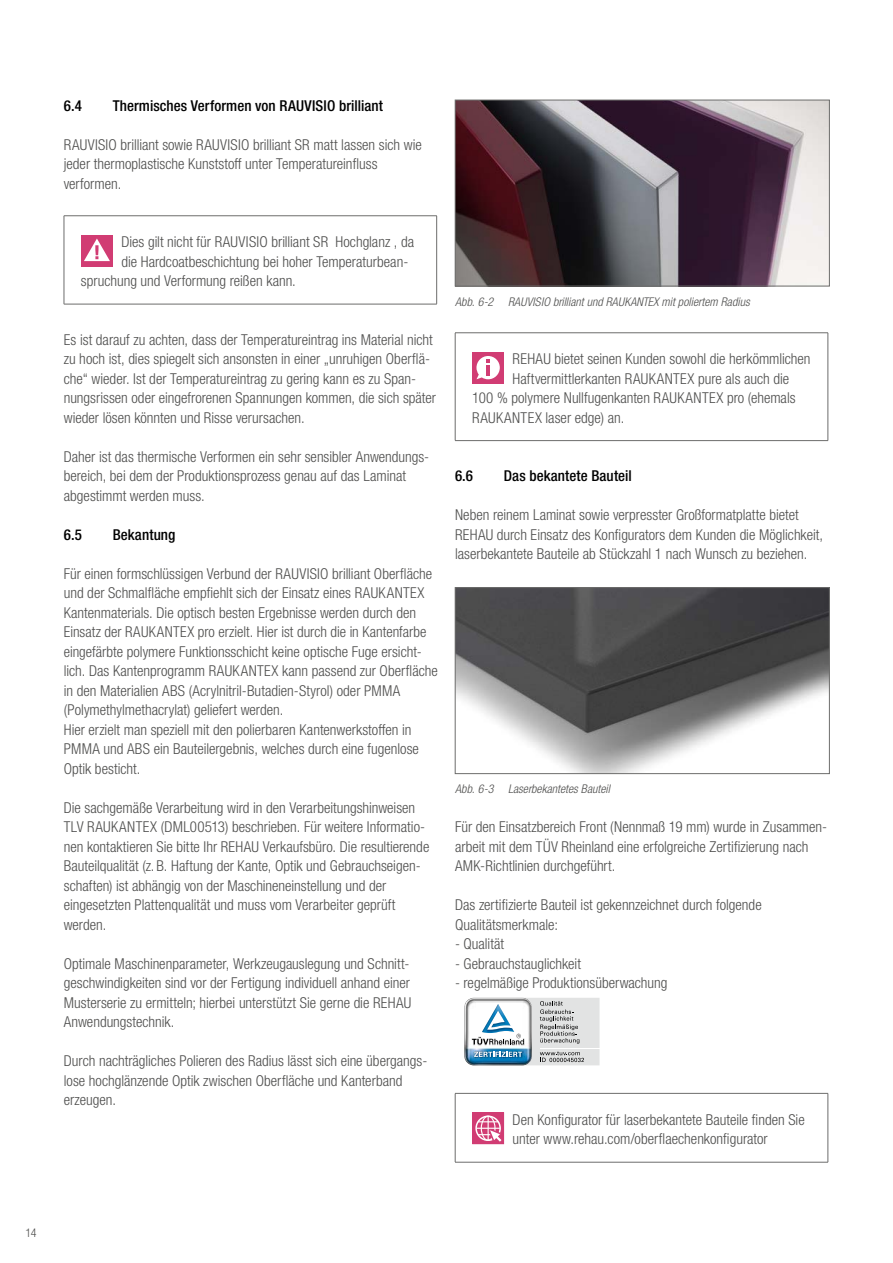
<style>
.page{position:relative;width:893px;height:1263px;background:#fff}
.page>*{position:absolute;margin:0;border:0;box-sizing:border-box;transform-origin:0 0}
.Bodytext{font:300 condensed 15px/19.5px "Helvetica Neue LTW1 G";color:#4e4e4d}
.t1{font:500 condensed 15px "Helvetica Neue LTW1 G";letter-spacing:.005em;color:#000}
.t2{font:italic 300 condensed 12px "Helvetica Neue LTW1 G";letter-spacing:.005em;color:#4e4e4d}
.t3{font:300 condensed 12px "Helvetica Neue LTW1 G";color:#4e4e4d}
</style>
<div class="page">
<hr style="left:64px;top:215px;width:373px;height:1px;background:#6d6d6c">
<hr style="left:64px;top:216px;width:1px;height:88px;background:#6d6d6c">
<hr style="left:436px;top:216px;width:1px;height:88px;background:#6d6d6c">
<hr style="left:64px;top:304px;width:373px;height:1px;background:#6d6d6c">
<div style="left:81px;top:235px;width:32px;height:32px;background:#d13c73"></div>
<svg style="left:84px;top:238px;width:26px;height:23px"></svg>
<hr style="left:455px;top:332px;width:373px;height:1px;background:#6d6d6c">
<hr style="left:455px;top:333px;width:1px;height:107px;background:#6d6d6c">
<hr style="left:828px;top:333px;width:1px;height:107px;background:#6d6d6c">
<hr style="left:455px;top:440px;width:373px;height:1px;background:#6d6d6c">
<div style="left:472px;top:352px;width:32px;height:32px;background:#d13c73"></div>
<svg style="left:476px;top:356px;width:24px;height:23px"></svg>
<hr style="left:455px;top:1093px;width:373px;height:1px;background:#6d6d6c">
<hr style="left:455px;top:1093px;width:1px;height:69px;background:#6d6d6c">
<hr style="left:828px;top:1093px;width:1px;height:69px;background:#6d6d6c">
<hr style="left:455px;top:1162px;width:373px;height:1px;background:#6d6d6c">
<svg style="left:472px;top:1112px;width:32px;height:32px"></svg>
<img style="left:457px;top:102px;width:371px;height:182px">
<div style="left:455px;top:100px;width:375px;height:186px;border:1px solid #6d6d6c"></div>
<img style="left:457px;top:589px;width:371px;height:183px">
<div style="left:455px;top:587px;width:375px;height:187px;border:1px solid #6d6d6c"></div>
<svg style="left:464px;top:997px;width:136px;height:69px"></svg>
<p class="t1" style="left:64px;top:96px;width:20px">6.4</p>
<p class="t1" style="left:113px;top:96px;width:272px">Thermisches Verformen von RAUVISIO brilliant</p>
<p class="Bodytext" style="left:64px;top:135px;width:360px">RAUVISIO brilliant sowie RAUVISIO brilliant SR matt lassen sich wie jeder thermoplastische Kunststoff unter Temperatureinfluss verformen.</p>
<p class="Bodytext" style="left:121px;top:232px;width:294px">Dies gilt nicht für RAUVISIO brilliant SR Hochglanz , da</p>
<p class="Bodytext" style="left:121px;top:252px;width:288px">die Hardcoatbeschichtung bei hoher Temperaturbean-</p>
<p class="Bodytext" style="left:81px;top:271px;width:216px">spruchung und Verformung reißen kann.</p>
<p class="Bodytext" style="left:64px;top:330px;width:374px">Es ist darauf zu achten, dass der Temperatureintrag ins Material nicht zu hoch ist, dies spiegelt sich ansonsten in einer „unruhigen Oberflä&shy;che“ wieder. Ist der Temperatureintrag zu gering kann es zu Span&shy;nungsrissen oder eingefrorenen Spannungen kommen, die sich später wieder lösen könnten und Risse verursachen.</p>
<p class="Bodytext" style="left:64px;top:447px;width:367px">Daher ist das thermische Verformen ein sehr sensibler Anwendungs&shy;bereich, bei dem der Produktionsprozess genau auf das Laminat abgestimmt werden muss.</p>
<p class="t1" style="left:64px;top:525px;width:20px">6.5</p>
<p class="t1" style="left:113px;top:525px;width:64px">Bekantung</p>
<p class="Bodytext" style="left:64px;top:564px;width:376px">Für einen formschlüssigen Verbund der RAUVISIO brilliant Oberfläche und der Schmalfläche empfiehlt sich der Einsatz eines RAUKANTEX Kantenmaterials. Die optisch besten Ergebnisse werden durch den Einsatz der RAUKANTEX pro erzielt. Hier ist durch die in Kantenfarbe eingefärbte polymere Funktionsschicht keine optische Fuge ersicht&shy;lich. Das Kantenprogramm RAUKANTEX kann passend zur Oberfläche in den Materialien ABS (Acrylnitril-Butadien-Styrol) oder PMMA (Polymethylmethacrylat) geliefert werden.</p>
<p class="Bodytext" style="left:64px;top:720px;width:357px">Hier erzielt man speziell mit den polierbaren Kantenwerkstoffen in<br>PMMA und ABS ein Bauteilergebnis, welches durch eine fugenlose<br>Optik besticht.</p>
<p class="Bodytext" style="left:64px;top:798px;width:353px">Die sachgemäße Verarbeitung wird in den Verarbeitungshinweisen</p>
<p class="Bodytext" style="left:64px;top:817px;width:367px">TLV RAUKANTEX (DML00513) beschrieben. Für weitere Informatio&shy;nen kontaktieren Sie bitte Ihr REHAU Verkaufsbüro. Die resultierende Bauteilqualität (z.B. Haftung der Kante, Optik und Gebrauchseigen&shy;schaften) ist abhängig von der Maschineneinstellung und der eingesetzten Plattenqualität und muss vom Verarbeiter geprüft werden.</p>
<p class="Bodytext" style="left:64px;top:954px;width:349px">Optimale Maschinenparameter, Werkzeugauslegung und Schnitt&shy;geschwindigkeiten sind vor der Fertigung individuell anhand einer Musterserie zu ermitteln; hierbei unterstützt Sie gerne die REHAU Anwendungstechnik.</p>
<p class="Bodytext" style="left:64px;top:1051px;width:363px">Durch nachträgliches Polieren des Radius lässt sich eine übergangs&shy;lose hochglänzende Optik zwischen Oberfläche und Kanterband erzeugen.</p>
<p class="t2" style="left:455px;top:294px;width:296px">Abb. 6-2 RAUVISIO brilliant und RAUKANTEX mit poliertem Radius</p>
<p class="Bodytext" style="left:513px;top:349px;width:299px">REHAU bietet seinen Kunden sowohl die herkömmlichen</p>
<p class="Bodytext" style="left:513px;top:369px;width:278px">Haftvermittlerkanten RAUKANTEX pure als auch die</p>
<p class="Bodytext" style="left:472px;top:388px;width:325px">100 % polymere Nullfugenkanten RAUKANTEX pro (ehemals</p>
<p class="Bodytext" style="left:472px;top:408px;width:154px">RAUKANTEX laser edge) an.</p>
<p class="t1" style="left:455px;top:467px;width:20px">6.6</p>
<p class="t1" style="left:504px;top:467px;width:129px">Das bekantete Bauteil</p>
<p class="Bodytext" style="left:455px;top:505px;width:370px">Neben reinem Laminat sowie verpresster Großformatplatte bietet<br>REHAU durch Einsatz des Konfigurators dem Kunden die Möglichkeit, laserbekantete Bauteile ab Stückzahl 1 nach Wunsch zu beziehen.</p>
<p class="t2" style="left:455px;top:782px;width:156px">Abb. 6-3 Laserbekantetes Bauteil</p>
<p class="Bodytext" style="left:455px;top:817px;width:374px">Für den Einsatzbereich Front (Nennmaß 19 mm) wurde in Zusammen&shy;arbeit mit dem TÜV Rheinland eine erfolgreiche Zertifizierung nach<br>AMK-Richtlinien durchgeführt.</p>
<p class="Bodytext" style="left:455px;top:895px;width:308px">Das zertifizierte Bauteil ist gekennzeichnet durch folgende<br>Qualitätsmerkmale:</p>
<p class="Bodytext" style="left:455px;top:934px;width:51px">- Qualität</p>
<p class="Bodytext" style="left:455px;top:954px;width:127px">- Gebrauchstauglichkeit</p>
<p class="Bodytext" style="left:455px;top:973px;width:214px">- regelmäßige Produktionsüberwachung</p>
<p class="Bodytext" style="left:513px;top:1110px;width:294px">Den Konfigurator für laserbekantete Bauteile finden Sie unter www.rehau.com/oberflaechenkonfigurator</p>
<p class="t3" style="left:26px;top:1226px;width:13px">14</p>
</div>
